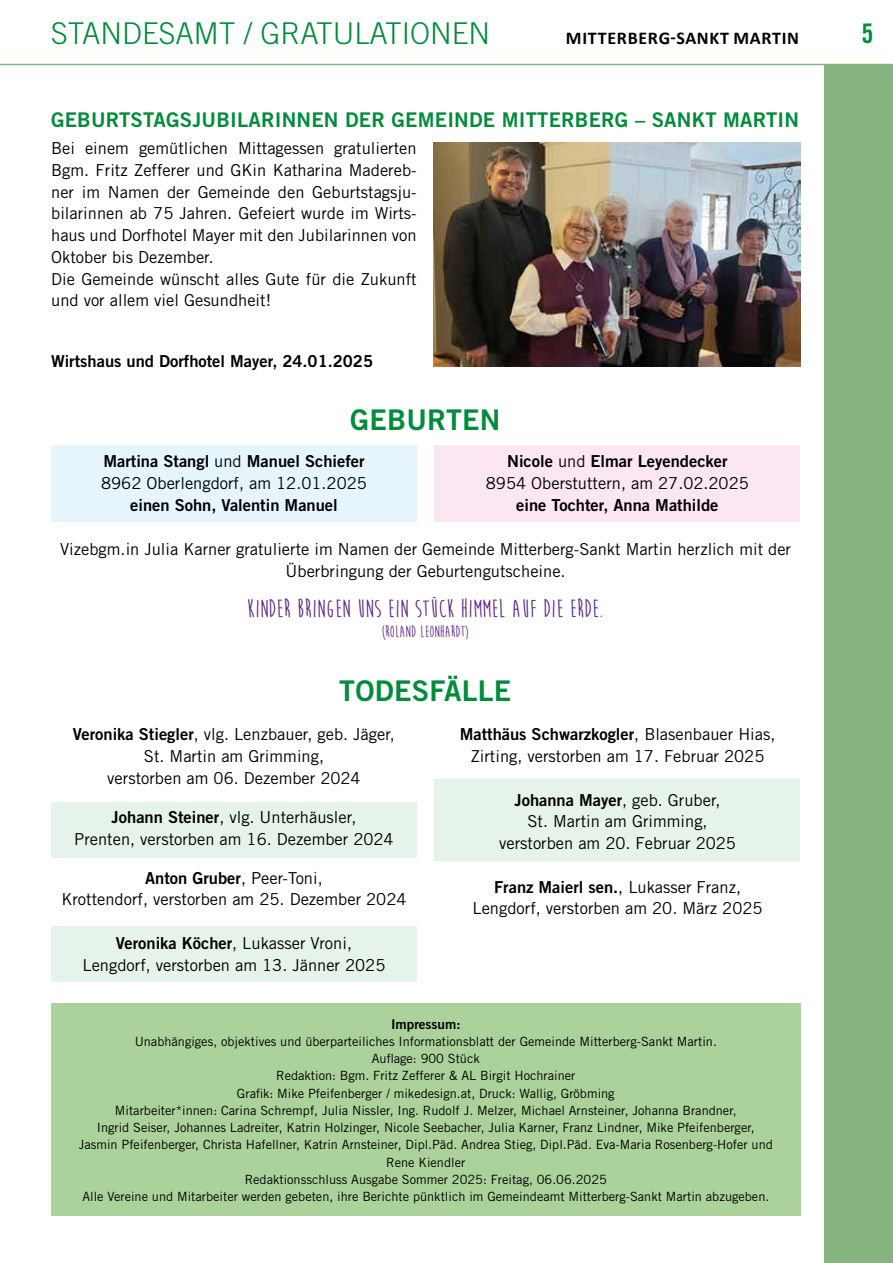
<style>
.page{position:relative;width:893px;height:1263px;background:#fff}
.page>*{position:absolute;margin:0;border:0;box-sizing:border-box;transform-origin:0 0}
.t1{font:300 30px "Trade Gothic LT Std";color:#008b3b}
.t2{font:28.5px "Trade Gothic LT Std Bd 2";letter-spacing:.01em;color:#008b3b}
.t3{font:27px "Trade Gothic LT Std Bd Cn 20";color:#008b3b}
.t4{font:700 25.5px "Moon Flower";color:#5a2483}
.t5{font:20.25px "Trade Gothic LT Std Bd 2";letter-spacing:.01em;color:#008b3b}
.t6{font:700 18px "Calibri";letter-spacing:.04em;color:#000}
.t7{font:16.5px/21.8px "Trade Gothic LT Std";color:#000;text-align:center}
.t8{font:16.5px "Trade Gothic LT Std Bd 2";color:#000}
.t9{font:700 16.5px "Moon Flower";color:#5a2483}
.t10{font:13.5px "Trade Gothic LT Std Bd 2";color:#000}
.t11{font:12.75px/17.2px "Trade Gothic LT Std";color:#000;text-align:center}
.s1{font-family:"Trade Gothic LT Std"}
.s2{font-family:"Trade Gothic LT Std Bd 2"}
</style>
<div class="page">
<hr style="left:0;top:64px;width:893px;height:1px;background:#86b480">
<div style="left:825px;top:64px;width:68px;height:1199px;background:#86b480"></div>
<div style="left:51px;top:926px;width:366px;height:55px;background:#e6f3eb"></div>
<div style="left:51px;top:802px;width:366px;height:55px;background:#e6f3eb"></div>
<div style="left:434px;top:779px;width:366px;height:82px;background:#e6f3eb"></div>
<div style="left:51px;top:445px;width:366px;height:76px;background:#e6f5fc"></div>
<div style="left:434px;top:445px;width:366px;height:76px;background:#fce6f2"></div>
<img style="left:434px;top:142px;width:366px;height:225px">
<div style="left:51px;top:1003px;width:749px;height:213px;background:#aad29a"></div>
<h1 class="t1" style="left:51px;top:15px;width:441px">STANDESAMT / GRATULATIONEN</h1>
<p class="t6" style="left:566px;top:26px;width:235px">MITTERBERG-SANKT MARTIN</p>
<h3 class="t3" style="left:861px;top:17px;width:13px">5</h3>
<p class="t5" style="left:51px;top:107px;width:750px">GEBURTSTAGSJUBILARINNEN DER GEMEINDE MITTERBERG – SANKT MARTIN</p>
<p class="t7" style="left:51px;top:137px;width:367px;text-align:left">Bei einem gemütlichen Mittagessen gratulierten Bgm. Fritz Zefferer und GKin Katharina Madereb&shy;ner im Namen der Gemeinde den Geburtstagsju&shy;bilarinnen ab 75 Jahren. Gefeiert wurde im Wirts&shy;haus und Dorfhotel Mayer mit den Jubilarinnen von Oktober bis Dezember.<br>Die Gemeinde wünscht alles Gute für die Zukunft und vor allem viel Gesundheit!</p>
<p class="t8" style="left:51px;top:351px;width:323px">Wirtshaus und Dorfhotel Mayer, 24.01.2025</p>
<h2 class="t2" style="left:350px;top:402px;width:152px">GEBURTEN</h2>
<p class="t8" style="left:103px;top:451px;width:263px">Martina Stangl <span class="s1">und</span> Manuel Schiefer</p>
<p class="t7" style="left:101px;top:472px;width:267px">8962 Oberlengdorf, am 12.01.2025</p>
<p class="t8" style="left:130px;top:495px;width:209px">einen Sohn, Valentin Manuel</p>
<p class="t8" style="left:507px;top:451px;width:222px">Nicole <span class="s1">und</span> Elmar Leyendecker</p>
<p class="t7" style="left:486px;top:472px;width:264px">8954 Oberstuttern, am 27.02.2025</p>
<p class="t8" style="left:516px;top:495px;width:204px">eine Tochter, Anna Mathilde</p>
<p class="t7" style="left:60px;top:538px;width:732px">Vizebgm.in Julia Karner gratulierte im Namen der Gemeinde Mitterberg-Sankt Martin herzlich mit der<br>Überbringung der Geburtengutscheine.</p>
<h3 class="t4" style="left:247px;top:595px;width:358px">KINDER BRINGEN UNS EIN STÜCK HIMMEL AUF DIE ERDE.</h3>
<p class="t9" style="left:382px;top:622px;width:89px">(ROLAND LEONHARDT)</p>
<h2 class="t2" style="left:339px;top:673px;width:174px">TODESFÄLLE</h2>
<p class="t7" style="left:73px;top:723px;width:323px"><span class="s2">Veronika Stiegler</span>, vlg. Lenzbauer, geb. Jäger,<br>St. Martin am Grimming,<br>verstorben am 06. Dezember 2024</p>
<p class="t7" style="left:74px;top:806px;width:321px"><span class="s2">Johann Steiner</span>, vlg. Unterhäusler,<br>Prenten, verstorben am 16. Dezember 2024</p>
<p class="t8" style="left:145px;top:867px;width:179px">Anton Gruber<span class="s1">, Peer-Toni,</span></p>
<p class="t7" style="left:61px;top:888px;width:347px">Krottendorf, verstorben am 25. Dezember 2024</p>
<p class="t7" style="left:83px;top:932px;width:304px"><span class="s2">Veronika Köcher</span>, Lukasser Vroni,<br>Lengdorf, verstorben am 13. Jänner 2025</p>
<p class="t8" style="left:460px;top:724px;width:317px">Matthäus Schwarzkogler<span class="s1">, Blasenbauer Hias,</span></p>
<p class="t7" style="left:471px;top:745px;width:295px">Zirting, verstorben am 17. Februar 2025</p>
<p class="t8" style="left:514px;top:789px;width:208px">Johanna Mayer<span class="s1">, geb. Gruber,</span></p>
<p class="t7" style="left:499px;top:810px;width:238px">St. Martin am Grimming, verstorben am 20. Februar 2025</p>
<p class="t8" style="left:494px;top:876px;width:248px">Franz Maierl sen.<span class="s1">, Lukasser Franz,</span></p>
<p class="t7" style="left:473px;top:897px;width:292px">Lengdorf, verstorben am 20. März 2025</p>
<p class="t10" style="left:391px;top:1015px;width:71px">Impressum:</p>
<p class="t11" style="left:79px;top:1032px;width:696px">Unabhängiges, objektives und überparteiliches Informationsblatt der Gemeinde Mitterberg-Sankt Martin.<br>Auflage: 900 Stück<br>Redaktion: Bgm. Fritz Zefferer &amp; AL Birgit Hochrainer<br>Grafik: Mike Pfeifenberger / mikedesign.at, Druck: Wallig, Gröbming<br>Mitarbeiter*innen: Carina Schrempf, Julia Nissler, Ing. Rudolf J. Melzer, Michael Arnsteiner, Johanna Brandner,<br>Ingrid Seiser, Johannes Ladreiter, Katrin Holzinger, Nicole Seebacher, Julia Karner, Franz Lindner, Mike Pfeifenberger, Jasmin Pfeifenberger, Christa Hafellner, Katrin Arnsteiner, Dipl.Päd. Andrea Stieg, Dipl.Päd. Eva-Maria Rosenberg-Hofer und Rene Kiendler<br>Redaktionsschluss Ausgabe Sommer 2025: Freitag, 06.06.2025<br>Alle Vereine und Mitarbeiter werden gebeten, ihre Berichte pünktlich im Gemeindeamt Mitterberg-Sankt Martin abzugeben.</p>
</div>
